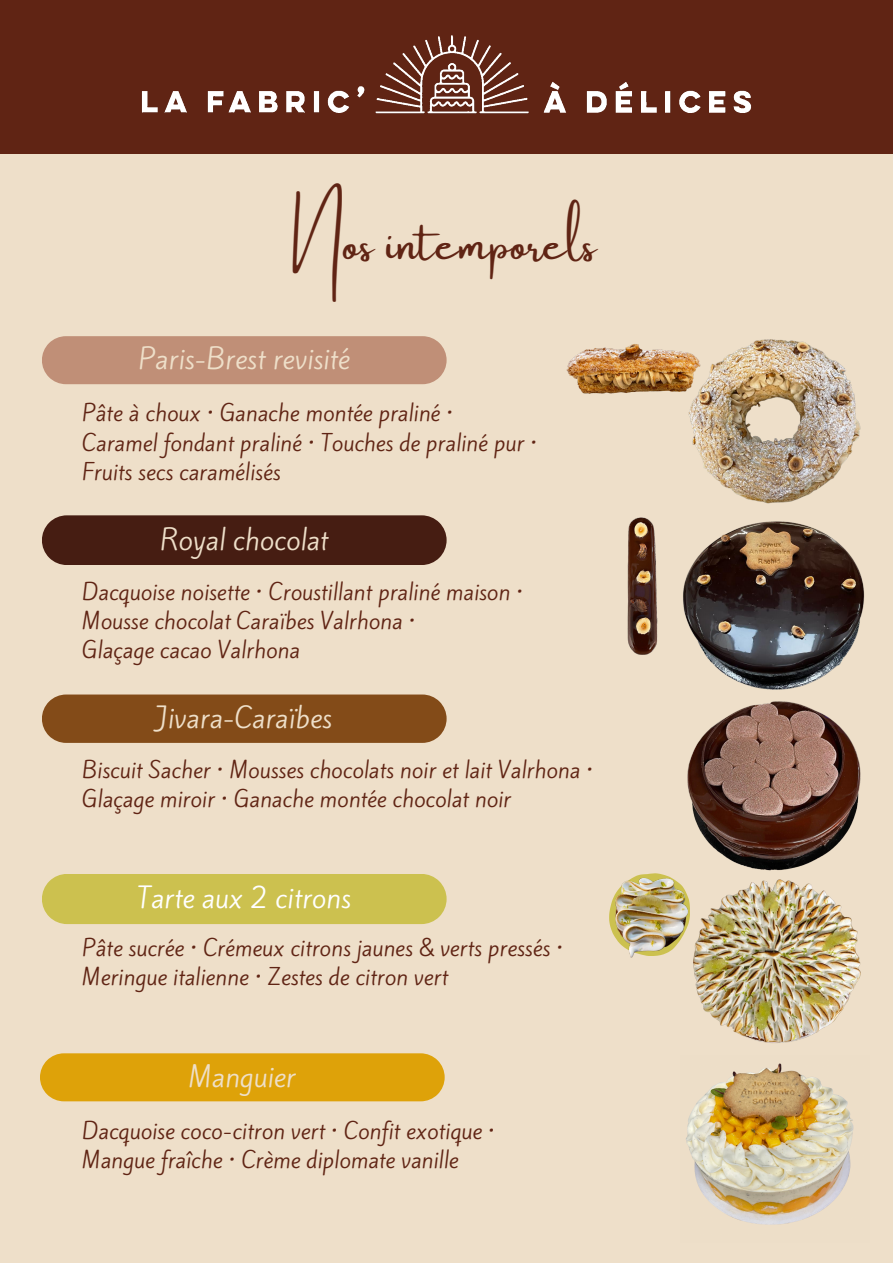
<style>
.page{position:relative;width:893px;height:1263px;background:#eedfc9}
.page>*{position:absolute;margin:0;border:0;box-sizing:border-box;transform-origin:0 0}
.t1{font:48.75px "Amsterdam One";color:#602414}
.t2{font:26.25px "Kite One";color:#eedfc9}
.t3{font:26.25px "Kite One";color:#fff}
.t4{font:21px/29.2px "Kite One";color:#602414}
</style>
<div class="page">
<div style="left:0;top:0;width:893px;height:154px;background:#602414"></div>
<img style="left:141px;top:35px;width:611px;height:79px">
<div style="left:42px;top:336px;width:404px;height:48px;background:#c08f77"></div>
<div style="left:42px;top:515px;width:404px;height:50px;background:#461d12"></div>
<div style="left:42px;top:694px;width:404px;height:49px;background:#834b18"></div>
<div style="left:42px;top:874px;width:404px;height:50px;background:#ccc14f"></div>
<img style="left:609px;top:873px;width:75px;height:85px">
<img style="left:684px;top:879px;width:177px;height:164px">
<img style="left:688px;top:339px;width:173px;height:165px">
<img style="left:687px;top:701px;width:174px;height:170px">
<img style="left:627px;top:517px;width:31px;height:138px">
<img style="left:566px;top:339px;width:141px;height:60px">
<img style="left:683px;top:521px;width:182px;height:169px">
<div style="left:40px;top:1053px;width:405px;height:48px;background:#dea209"></div>
<img style="left:686px;top:1063px;width:168px;height:162px">
<p class="t1" style="left:293px;top:216px;width:305px">Nos intemporels</p>
<p class="t2" style="left:138px;top:341px;width:213px">Paris-Brest revisité</p>
<p class="t4" style="left:82px;top:399px;width:373px">Pâte à choux • Ganache montée praliné •</p>
<p class="t4" style="left:82px;top:428px;width:457px">Caramel fondant praliné • Touches de praliné pur •</p>
<p class="t4" style="left:82px;top:457px;width:200px">Fruits secs caramélisés</p>
<p class="t2" style="left:160px;top:521px;width:170px">Royal chocolat</p>
<p class="t4" style="left:82px;top:577px;width:443px">Dacquoise noisette • Croustillant praliné maison •</p>
<p class="t4" style="left:82px;top:606px;width:335px">Mousse chocolat Caraïbes Valrhona •</p>
<p class="t4" style="left:82px;top:635px;width:219px">Glaçage cacao Valrhona</p>
<p class="t2" style="left:157px;top:699px;width:177px">Jivara-Caraïbes</p>
<p class="t4" style="left:82px;top:755px;width:513px">Biscuit Sacher • Mousses chocolats noir et lait Valrhona •<br>Glaçage miroir • Ganache montée chocolat noir</p>
<p class="t3" style="left:138px;top:879px;width:215px">Tarte aux 2 citrons</p>
<h1 class="t4" style="left:82px;top:933px;width:483px">Pâte sucrée • Crémeux citrons jaunes &amp; verts pressés •</h1>
<p class="t4" style="left:82px;top:962px;width:367px">Meringue italienne • Zestes de citron vert</p>
<p class="t2" style="left:189px;top:1058px;width:109px">Manguier</p>
<p class="t4" style="left:82px;top:1116px;width:414px">Dacquoise coco-citron vert • Confit exotique •</p>
<p class="t4" style="left:82px;top:1145px;width:378px">Mangue fraîche • Crème diplomate vanille</p>
</div>
